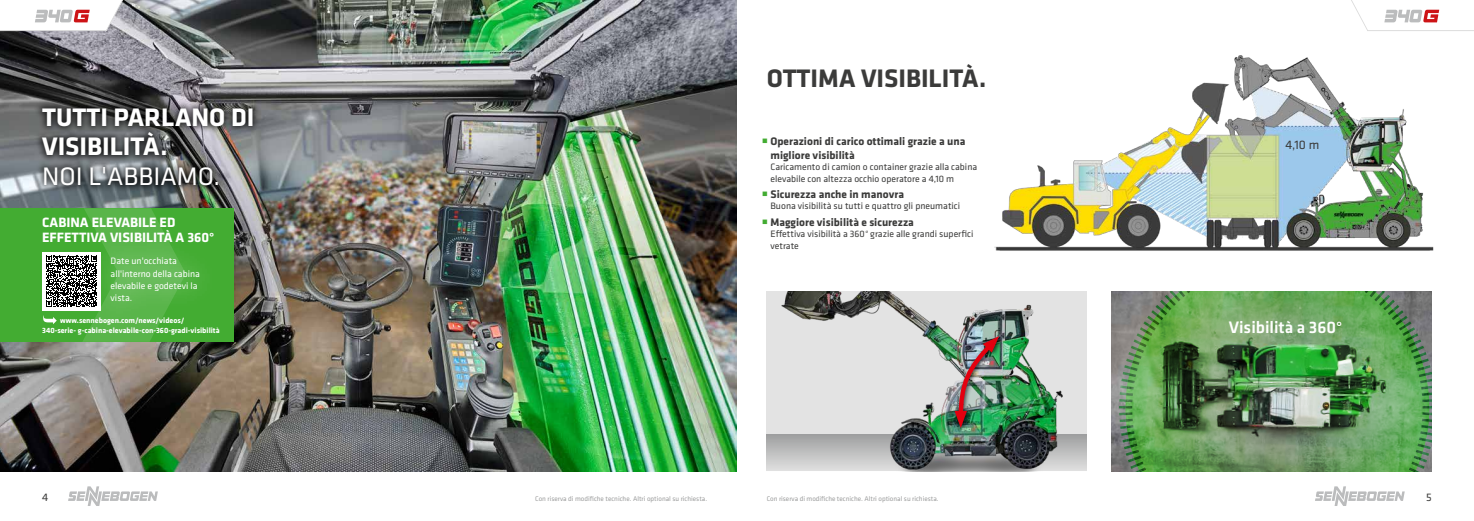
<style>
.page{position:relative;width:1474px;height:521px;background:#fff}
.page>*{position:absolute;margin:0;border:0;box-sizing:border-box;transform-origin:0 0}
.t1{font:700 26.25px/29.8px "Klavika Basic";color:#fff}
.t2{font:700 26.25px "Klavika Basic";color:#3b3b3a}
.t3{font:26.25px "Klavika Basic";color:#fff}
.t4{font:500 17.24px "Klavika Basic";color:#fff}
.t5{font:700 14px/15.3px "Klavika Basic";color:#fff}
.t6{font:12.78px "Klavika Basic";color:#3b3b3a}
.t7{font:700 11.38px/13.7px "Klavika Basic";color:#3b3b3a}
.t8{font:11.38px "Klavika Basic";color:#3b3b3a}
.t9{font:9.62px/11.5px "Klavika Basic";color:#3b3b3a}
.t10{font:9.62px/12.2px "Klavika Basic";color:#fff}
.t11{font:700 7.88px/9.8px "Klavika Basic";color:#fff}
.t12{font:7px "Klavika Basic";color:#9c9d9d}
.s1{font-style:italic}
</style>
<div class="page">
<svg style="left:68px;top:486px;width:90px;height:20px"></svg>
<svg style="left:1315px;top:486px;width:89px;height:20px"></svg>
<img style="left:0;top:0;width:737px;height:471px">
<div style="left:766px;top:291px;width:320px;height:180px;background:#e3e3e3"></div>
<svg style="left:766px;top:434px;width:320px;height:32px"></svg>
<img style="left:774px;top:291px;width:292px;height:180px">
<div style="left:952px;top:334px;width:53px;height:99px;background:#000;opacity:.75"></div>
<img style="left:954px;top:336px;width:45px;height:92px">
<img style="left:991px;top:55px;width:443px;height:261px">
<img style="left:1111px;top:291px;width:7px;height:180px">
<img style="left:1118px;top:291px;width:313px;height:180px">
<div style="left:0;top:208px;width:233px;height:134px;background:#43ac32"></div>
<div style="left:35px;top:100px;width:226px;height:93px;background:#000;opacity:.75"></div>
<svg style="left:43px;top:208px;width:143px;height:134px"></svg>
<svg style="left:0;top:0;width:128px;height:31px"></svg>
<svg style="left:1351px;top:0;width:122px;height:31px"></svg>
<h1 class="t1" style="left:42px;top:101px;width:214px">TUTTI PARLANO DI<br>VISIBILITÀ.</h1>
<h1 class="t3" style="left:42px;top:159px;width:180px">NOI L'ABBIAMO.</h1>
<h3 class="t5" style="left:42px;top:214px;width:174px">CABINA ELEVABILE ED<br>EFFETTIVA VISIBILITÀ A 360°</h3>
<p class="t10" style="left:111px;top:255px;width:91px">Date un'occhiata all'interno della cabina elevabile e godetevi la vista.</p>
<p class="t11" style="left:42px;top:315px;width:179px;text-indent:18px">www.sennebogen.com/news/videos/<br>340-serie- g-cabina-elevabile-con-360-gradi-visibilità</p>
<h1 class="t2" style="left:766px;top:59px;width:221px">OTTIMA VISIBILITÀ.</h1>
<p class="t7" style="left:770px;top:134px;width:196px">Operazioni di carico ottimali grazie a una migliore visibilità</p>
<p class="t9" style="left:770px;top:161px;width:208px">Caricamento di camion o container grazie alla cabina elevabile con altezza occhio operatore a 4,10 m</p>
<p class="t7" style="left:770px;top:187px;width:135px">Sicurezza anche in manovra</p>
<p class="t9" style="left:770px;top:200px;width:191px">Buona visibilità su tutti e quattro gli pneumatici</p>
<p class="t7" style="left:770px;top:214px;width:145px">Maggiore visibilità e sicurezza</p>
<p class="t9" style="left:770px;top:228px;width:204px">Effettiva visibilità a 360<span class="s1">°</span> grazie alle grandi superfici vetrate</p>
<h3 class="t6" style="left:1285px;top:136px;width:35px">4,10 m</h3>
<h2 class="t4" style="left:1228px;top:315px;width:115px">Visibilità a 360°</h2>
<p class="t8" style="left:42px;top:490px;width:8px">4</p>
<p class="t12" style="left:535px;top:494px;width:173px">Con riserva di modifiche tecniche. Altri optional su richiesta.</p>
<p class="t12" style="left:766px;top:494px;width:173px">Con riserva di modifiche tecniche. Altri optional su richiesta.</p>
<p class="t8" style="left:1426px;top:490px;width:7px">5</p>
</div>
